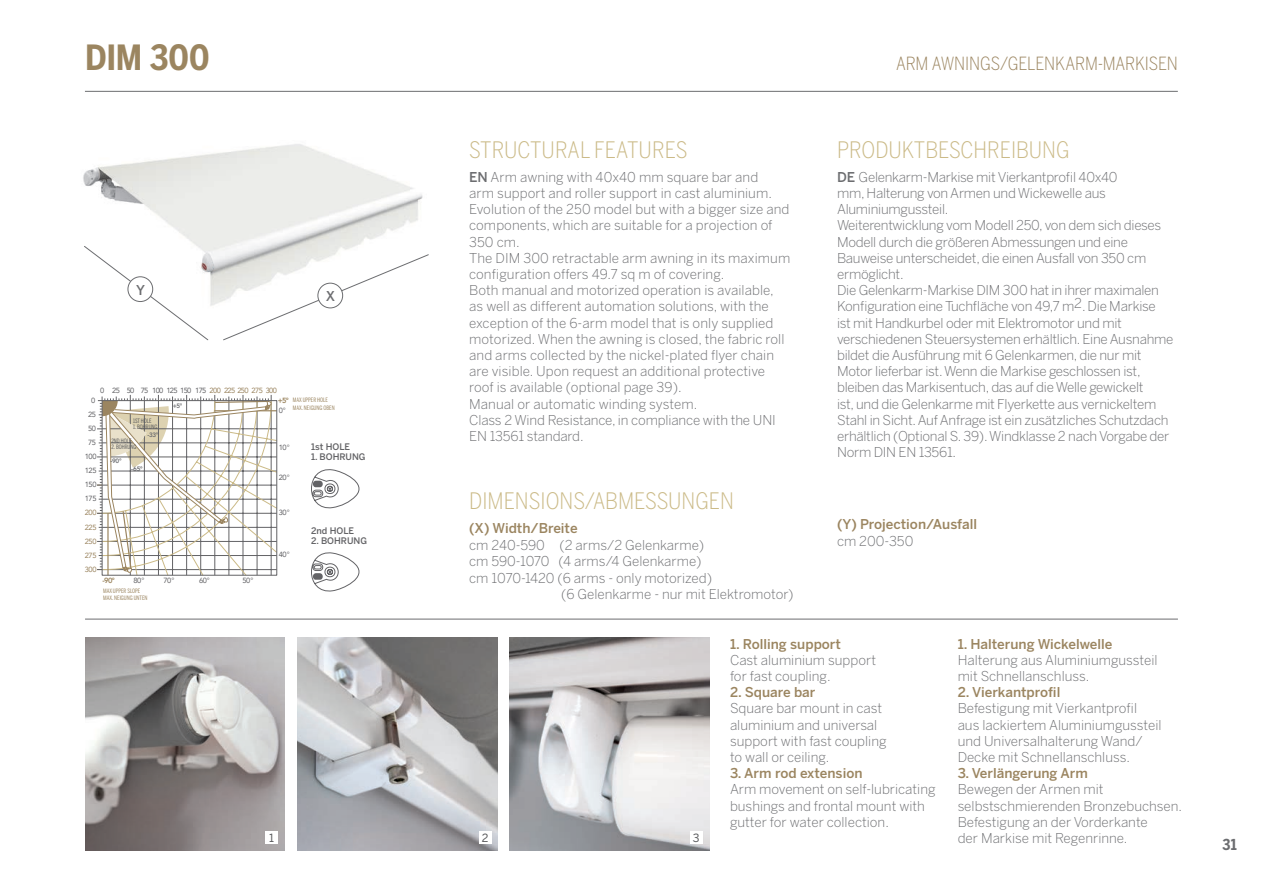
<style>
.page{position:relative;width:1263px;height:893px;background:#fff}
.page>*{position:absolute;margin:0;border:0;box-sizing:border-box;transform-origin:0 0}
.t1{font:700 34.5px "Benton Sans Cond";color:#9b8560}
.t2{font:300 22.5px "Benton Sans Cond";color:#cbba87}
.t3{font:300 18px "Benton Sans Cond";letter-spacing:-.005em;color:#9b8560}
.t4{font:700 15px "Benton Sans Cond";color:#6c6d70}
.t5{font:300 13.5px/16.2px "Benton Sans";letter-spacing:-.005em;color:#6c6d70}
.t6{font:500 13.5px "Benton Sans";color:#9b8560}
.t7{font:500 13.5px "Benton Sans";color:#6c6d70}
.t8{font:11.25px "Benton Sans";color:#57585a}
.t9{font:500 9px "Benton Sans";color:#636366}
.t10{font:7.5px "Avenir LT";letter-spacing:-.085em;color:#636366}
.t11{font:7.5px/14.1px "Avenir LT";letter-spacing:-.06em;color:#636366;text-align:right}
.t12{font:7.5px/14.1px "Avenir LT";letter-spacing:-.06em;color:#9b8560;text-align:justify}
.t13{font:800 7.5px "Avenir LT";color:#9b8560}
.t14{font:800 6.3px "Avenir LT";color:#6c6d70}
.t15{font:800 6.3px "Avenir LT";color:#636366}
.t16{font:6px/7.2px "Benton Sans Comp";color:#9b8560}
.t17{font:6px "Benton Sans Comp";color:#57585a}
.s1{color:#9b8560}
.s2{font-weight:500}
</style>
<div class="page">
<svg style="left:97px;top:395px;width:180px;height:181px"></svg>
<img style="left:509px;top:638px;width:200px;height:212px">
<img style="left:297px;top:638px;width:200px;height:212px">
<img style="left:85px;top:638px;width:200px;height:212px">
<img style="left:83px;top:144px;width:340px;height:162px">
<svg style="left:83px;top:245px;width:126px;height:96px"></svg>
<svg style="left:223px;top:254px;width:206px;height:87px"></svg>
<div style="left:479px;top:832px;width:12px;height:12px;background:#fff"></div>
<div style="left:690px;top:832px;width:12px;height:12px;background:#fff"></div>
<div style="left:265px;top:832px;width:13px;height:12px;background:#fff"></div>
<hr style="left:85px;top:619px;width:1093px;height:1px;background:#6c6d70">
<svg style="left:311px;top:469px;width:49px;height:40px"></svg>
<svg style="left:311px;top:552px;width:49px;height:40px"></svg>
<div style="left:318px;top:283px;width:25px;height:25px;background:#fff;border-radius:50%"></div>
<div style="left:317px;top:283px;width:26px;height:25px;border:1px solid #6c6d70;border-radius:50%"></div>
<div style="left:128px;top:277px;width:25px;height:25px;background:#fff;border-radius:50%"></div>
<div style="left:128px;top:276px;width:25px;height:26px;border:1px solid #6c6d70;border-radius:50%"></div>
<hr style="left:85px;top:91px;width:1093px;height:1px;background:#6c6d70">
<h1 class="t1" style="left:85px;top:37px;width:19px">DIM</h1>
<h1 class="t1" style="left:150px;top:37px;width:61px">300</h1>
<p class="t7" style="left:136px;top:282px;width:10px">Y</p>
<p class="t10" style="left:100px;top:386px;width:178px">0 25 50 75 100 125 150 175 <span class="s1">200 225 250 275 300</span></p>
<p class="t7" style="left:326px;top:288px;width:11px">X</p>
<p class="t11" style="left:85px;top:393px;width:13px">0<br>25<br>50<br>75<br>100<br>125<br>150<br>175</p>
<p class="t12" style="left:85px;top:506px;width:13px">200<br>225<br>250<br>275<br>300</p>
<p class="t17" style="left:133px;top:417px;width:20px">1ST HOLE</p>
<p class="t17" style="left:133px;top:423px;width:26px">1. BOHRUNG</p>
<p class="t17" style="left:111px;top:438px;width:22px">2ND HOLE</p>
<p class="t17" style="left:111px;top:444px;width:27px">2. BOHRUNG</p>
<p class="t14" style="left:111px;top:457px;width:12px">-90°</p>
<p class="t14" style="left:148px;top:431px;width:12px">-33°</p>
<p class="t15" style="left:131px;top:465px;width:13px">-65°</p>
<p class="t14" style="left:173px;top:403px;width:11px">+5°</p>
<p class="t13" style="left:103px;top:576px;width:14px">-90°</p>
<p class="t10" style="left:134px;top:576px;width:12px">80°</p>
<p class="t10" style="left:163px;top:576px;width:12px">70°</p>
<p class="t10" style="left:199px;top:576px;width:12px">60°</p>
<p class="t10" style="left:242px;top:576px;width:12px">50°</p>
<p class="t16" style="left:103px;top:587px;width:46px">MAX UPPER SLOPE<br>MAX. NEIGUNG UNTEN</p>
<p class="t13" style="left:278px;top:396px;width:12px">+5°</p>
<p class="t16" style="left:293px;top:397px;width:43px">MAX UPPER HOLE<br>MAX. NEIGUNG OBEN</p>
<p class="t10" style="left:279px;top:406px;width:9px">0°</p>
<p class="t10" style="left:279px;top:443px;width:12px">10°</p>
<p class="t10" style="left:279px;top:473px;width:12px">20°</p>
<p class="t10" style="left:279px;top:508px;width:12px">30°</p>
<p class="t10" style="left:279px;top:550px;width:12px">40°</p>
<p class="t9" style="left:311px;top:441px;width:40px">1st HOLE</p>
<p class="t9" style="left:311px;top:451px;width:56px">1. BOHRUNG</p>
<p class="t9" style="left:311px;top:525px;width:45px">2nd HOLE</p>
<p class="t9" style="left:311px;top:536px;width:57px">2. BOHRUNG</p>
<h2 class="t2" style="left:469px;top:137px;width:220px">STRUCTURAL FEATURES</h2>
<p class="t5" style="left:469px;top:169px;width:323px"><span class="s2">EN</span> Arm awning with 40x40 mm square bar and<br>arm support and roller support in cast aluminium.<br>Evolution of the 250 model but with a bigger size and components, which are suitable for a projection of 350 cm.<br>The DIM 300 retractable arm awning in its maximum configuration offers 49.7 sq m of covering.<br>Both manual and motorized operation is available, as well as different automation solutions, with the exception of the 6-arm model that is only supplied motorized. When the awning is closed, the fabric roll and arms collected by the nickel-plated flyer chain are visible. Upon request an additional protective roof is available (optional page 39).<br>Manual or automatic winding system.<br>Class 2 Wind Resistance, in compliance with the UNI EN 13561 standard.</p>
<h2 class="t2" style="left:469px;top:488px;width:266px">DIMENSIONS/ABMESSUNGEN</h2>
<p class="t6" style="left:469px;top:520px;width:110px">(X) Width/Breite</p>
<p class="t5" style="left:469px;top:536px;width:236px">cm 240-590 (2 arms/2 Gelenkarme)</p>
<p class="t5" style="left:469px;top:553px;width:234px">cm 590-1070 (4 arms/4 Gelenkarme)</p>
<p class="t5" style="left:469px;top:569px;width:244px">cm 1070-1420 (6 arms - only motorized)</p>
<p class="t5" style="left:561px;top:586px;width:234px">(6 Gelenkarme - nur mit Elektromotor)</p>
<h3 class="t3" style="left:896px;top:53px;width:283px">ARM AWNINGS/GELENKARM-MARKISEN</h3>
<h2 class="t2" style="left:837px;top:137px;width:234px">PRODUKTBESCHREIBUNG</h2>
<p class="t5" style="left:837px;top:169px;width:338px"><span class="s2">DE</span> Gelenkarm-Markise mit Vierkantprofil 40x40<br>mm, Halterung von Armen und Wickewelle aus Aluminiumgussteil.<br>Weiterentwicklung vom Modell 250, von dem sich dieses Modell durch die größeren Abmessungen und eine Bauweise unterscheidet, die einen Ausfall von 350 cm ermöglicht.<br>Die Gelenkarm-Markise DIM 300 hat in ihrer maximalen Konfiguration eine Tuchfläche von 49,7 m2. Die Markise<br>ist mit Handkurbel oder mit Elektromotor und mit verschiedenen Steuersystemen erhältlich. Eine Ausnahme bildet die Ausführung mit 6 Gelenkarmen, die nur mit Motor lieferbar ist. Wenn die Markise geschlossen ist, bleiben das Markisentuch, das auf die Welle gewickelt<br>ist, und die Gelenkarme mit Flyerkette aus vernickeltem Stahl in Sicht. Auf Anfrage ist ein zusätzliches Schutzdach erhältlich (Optional S. 39). Windklasse 2 nach Vorgabe der Norm DIN EN 13561.</p>
<p class="t6" style="left:837px;top:516px;width:141px">(Y) Projection/Ausfall</p>
<p class="t5" style="left:837px;top:533px;width:78px">cm 200-350</p>
<p class="t8" style="left:269px;top:831px;width:6px">1</p>
<p class="t8" style="left:482px;top:831px;width:8px">2</p>
<p class="t8" style="left:693px;top:831px;width:8px">3</p>
<p class="t6" style="left:730px;top:636px;width:112px">1. Rolling support</p>
<p class="t5" style="left:730px;top:652px;width:148px">Cast aluminium support for fast coupling.</p>
<p class="t6" style="left:730px;top:684px;width:87px">2. Square bar</p>
<p class="t5" style="left:730px;top:700px;width:158px">Square bar mount in cast aluminium and universal support with fast coupling to wall or ceiling.</p>
<p class="t6" style="left:730px;top:765px;width:134px">3. Arm rod extension</p>
<p class="t5" style="left:730px;top:781px;width:207px">Arm movement on self-lubricating bushings and frontal mount with gutter for water collection.</p>
<p class="t6" style="left:958px;top:636px;width:156px">1. Halterung Wickelwelle</p>
<p class="t5" style="left:958px;top:652px;width:201px">Halterung aus Aluminiumgussteil mit Schnellanschluss.</p>
<p class="t6" style="left:958px;top:684px;width:104px">2. Vierkantprofil</p>
<p class="t5" style="left:958px;top:700px;width:205px">Befestigung mit Vierkantprofil aus lackiertem Aluminiumgussteil und Universalhalterung Wand/<br>Decke mit Schnellanschluss.</p>
<p class="t6" style="left:958px;top:765px;width:132px">3. Verlängerung Arm</p>
<p class="t5" style="left:958px;top:781px;width:226px">Bewegen der Armen mit selbstschmierenden Bronzebuchsen.<br>Befestigung an der Vorderkante<br>der Markise mit Regenrinne.</p>
<p class="t4" style="left:1222px;top:836px;width:16px">31</p>
</div>
